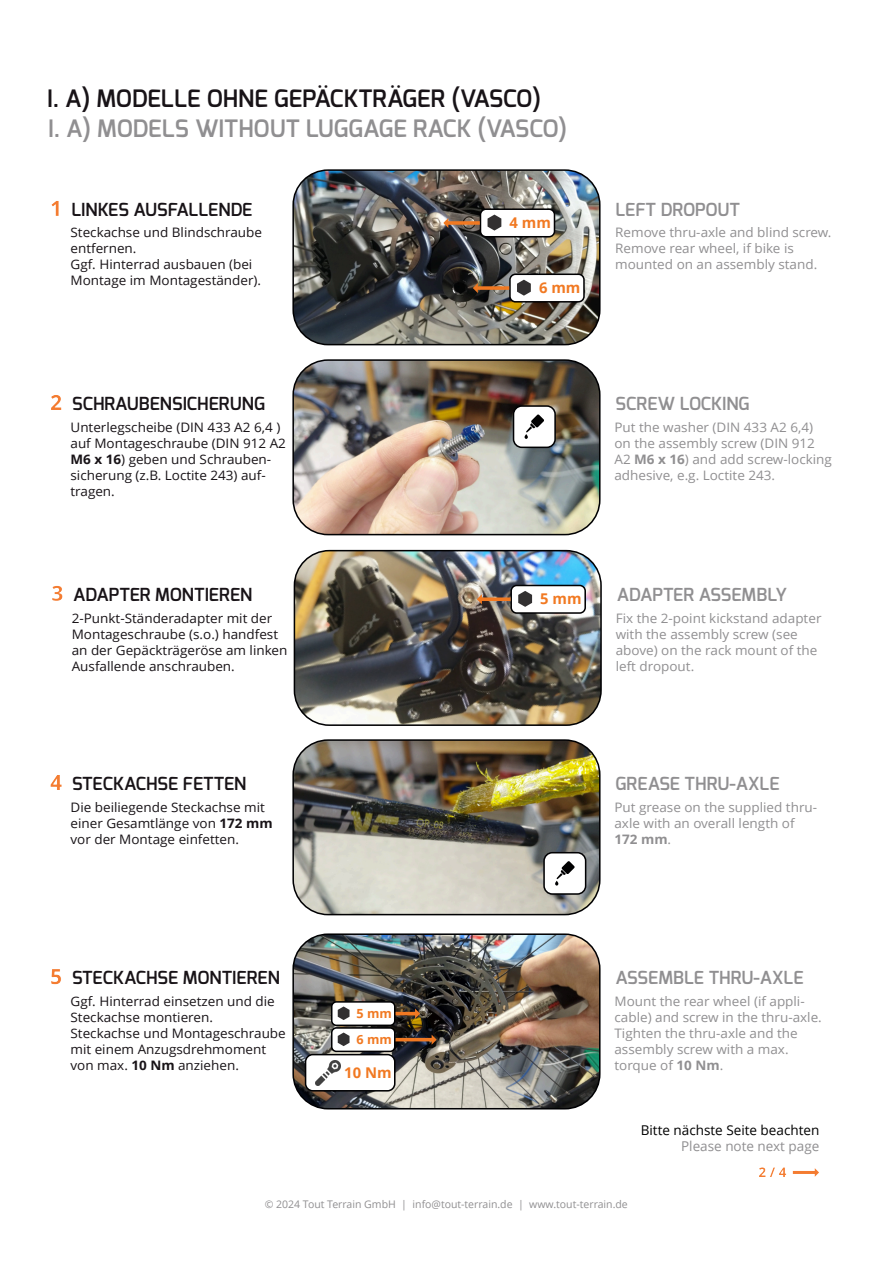
<style>
.page{position:relative;width:893px;height:1263px;background:#fff}
.page>*{position:absolute;margin:0;border:0;box-sizing:border-box;transform-origin:0 0}
.t1{font:600 24px "Exo";color:#908f91}
.t2{font:600 24px "Exo";color:#181317}
.t3{font:700 21px "Open Sans";color:#f47c31}
.t4{font:600 18px "Exo";color:#181317}
.t5{font:600 18px "Exo";color:#908f91}
.t6{font:700 14.85px "Open Sans";color:#f17922}
.t7{font:13.5px "Open Sans";color:#000001}
.t8{font:13.5px "Open Sans";color:#908f91}
.t9{font:700 13.5px "Open Sans";color:#f47c31}
.t10{font:13.05px/15.9px "Open Sans";color:#181317}
.t11{font:13.05px/15.9px "Open Sans";color:#908f91}
.t12{font:700 12.6px/26.1px "Open Sans";color:#f17922}
.t13{font:10.5px "Open Sans";color:#908f91}
.s1{font-family:"Open Sans";font-weight:700;font-size:21px;color:#f47c31}
.s2{font-weight:700}
</style>
<div class="page">
<img style="left:293px;top:170px;width:307px;height:175px;border-radius:35px">
<div style="left:292px;top:169px;width:309px;height:176px;border:2px solid #000002;border-radius:35px"></div>
<img style="left:293px;top:360px;width:307px;height:175px;border-radius:35px">
<div style="left:292px;top:359px;width:309px;height:176px;border:2px solid #000002;border-radius:35px"></div>
<img style="left:294px;top:551px;width:307px;height:174px;border-radius:35px">
<div style="left:294px;top:550px;width:308px;height:176px;border:2px solid #000002;border-radius:35px"></div>
<img style="left:293px;top:740px;width:307px;height:174px;border-radius:35px">
<div style="left:292px;top:739px;width:309px;height:176px;border:2px solid #000002;border-radius:35px"></div>
<img style="left:293px;top:934px;width:307px;height:175px;border-radius:35px">
<div style="left:292px;top:933px;width:309px;height:176px;border:2px solid #000002;border-radius:35px"></div>
<svg style="left:793px;top:1168px;width:26px;height:9px"></svg>
<div style="left:509px;top:273px;width:76px;height:30px;background:#fff;border:2px solid #000002;border-radius:6px"></div>
<svg style="left:517px;top:280px;width:14px;height:16px"></svg>
<div style="left:510px;top:585px;width:76px;height:29px;background:#fff;border:2px solid #000002;border-radius:6px"></div>
<svg style="left:518px;top:591px;width:14px;height:16px"></svg>
<div style="left:543px;top:852px;width:43px;height:43px;background:#fff;border:2px solid #000002;border-radius:8px"></div>
<svg style="left:555px;top:861px;width:20px;height:24px"></svg>
<div style="left:305px;top:1054px;width:90px;height:37px;background:#fff;border:2px solid #000002;border-radius:7px"></div>
<img style="left:316px;top:1061px;width:24px;height:24px">
<div style="left:513px;top:405px;width:43px;height:43px;background:#fff;border:2px solid #000002;border-radius:8px"></div>
<svg style="left:525px;top:414px;width:19px;height:25px"></svg>
<div style="left:480px;top:208px;width:75px;height:29px;background:#fff;border:2px solid #000002;border-radius:6px"></div>
<svg style="left:487px;top:215px;width:14px;height:16px"></svg>
<svg style="left:473px;top:283px;width:36px;height:10px"></svg>
<svg style="left:477px;top:594px;width:33px;height:10px"></svg>
<svg style="left:395px;top:1008px;width:25px;height:11px"></svg>
<svg style="left:395px;top:1035px;width:42px;height:10px"></svg>
<svg style="left:443px;top:218px;width:37px;height:10px"></svg>
<div style="left:331px;top:1001px;width:64px;height:25px;background:#fff;border:2px solid #000002;border-radius:5px"></div>
<svg style="left:338px;top:1006px;width:11px;height:14px"></svg>
<div style="left:331px;top:1027px;width:64px;height:25px;background:#fff;border:2px solid #000002;border-radius:5px"></div>
<svg style="left:338px;top:1032px;width:11px;height:14px"></svg>
<h1 class="t2" style="left:47px;top:83px;width:495px">I. A) MODELLE OHNE GEPÄCKTRÄGER (VASCO)</h1>
<h1 class="t1" style="left:48px;top:113px;width:520px">I. A) MODELS WITHOUT LUGGAGE RACK (VASCO)</h1>
<h3 class="t4" style="left:50px;top:198px;width:204px"><span class="s1">1</span> LINKES AUSFALLENDE</h3>
<p class="t10" style="left:70px;top:225px;width:193px">Steckachse und Blindschraube entfernen.<br>Ggf. Hinterrad ausbauen (bei<br>Montage im Montageständer).</p>
<p class="t6" style="left:510px;top:217px;width:43px">4 mm</p>
<p class="t6" style="left:539px;top:282px;width:43px">6 mm</p>
<h3 class="t5" style="left:615px;top:198px;width:126px">LEFT DROPOUT</h3>
<p class="t11" style="left:615px;top:225px;width:218px">Remove thru-axle and blind screw.<br>Remove rear wheel, if bike is mounted on an assembly stand.</p>
<h2 class="t3" style="left:50px;top:394px;width:13px">2</h2>
<h3 class="t4" style="left:72px;top:392px;width:195px">SCHRAUBENSICHERUNG</h3>
<h3 class="t5" style="left:616px;top:392px;width:136px">SCREW LOCKING</h3>
<p class="t10" style="left:70px;top:421px;width:217px">Unterlegscheibe (DIN 433 A2 6,4 ) auf Montageschraube (DIN 912 A2<br><span class="s2">M6 x 16</span>) geben und Schrauben&shy;sicherung (z.B. Loctite 243) auf&shy;tragen.</p>
<p class="t11" style="left:614px;top:421px;width:219px">Put the washer (DIN 433 A2 6,4) on the assembly screw (DIN 912<br>A2 <span class="s2">M6 x 16</span>) and add screw-locking adhesive, e.g. Loctite 243.</p>
<h2 class="t3" style="left:51px;top:584px;width:13px">3</h2>
<h3 class="t4" style="left:73px;top:582px;width:181px">ADAPTER MONTIEREN</h3>
<p class="t6" style="left:540px;top:593px;width:43px">5 mm</p>
<h3 class="t5" style="left:617px;top:582px;width:172px">ADAPTER ASSEMBLY</h3>
<p class="t10" style="left:72px;top:611px;width:217px">2-Punkt-Ständeradapter mit der<br>Montageschraube (s.o.) handfest an der Gepäckträgeröse am linken<br>Ausfallende anschrauben.</p>
<p class="t11" style="left:616px;top:611px;width:207px">Fix the 2-point kickstand adapter with the assembly screw (see above) on the rack mount of the left dropout.</p>
<h2 class="t3" style="left:50px;top:774px;width:13px">4</h2>
<h3 class="t4" style="left:72px;top:772px;width:176px">STECKACHSE FETTEN</h3>
<h3 class="t5" style="left:616px;top:772px;width:165px">GREASE THRU-AXLE</h3>
<p class="t10" style="left:70px;top:801px;width:204px">Die beiliegende Steckachse mit einer Gesamtlänge von <span class="s2">172 mm </span>vor der Montage einfetten.</p>
<p class="t11" style="left:614px;top:801px;width:204px">Put grease on the supplied thru&shy;axle with an overall length of<br><span class="s2">172 mm</span>.</p>
<h2 class="t3" style="left:50px;top:968px;width:13px">5</h2>
<h3 class="t4" style="left:72px;top:966px;width:209px">STECKACHSE MONTIEREN</h3>
<p class="t10" style="left:70px;top:995px;width:217px">Ggf. Hinterrad einsetzen und die<br>Steckachse montieren.<br>Steckachse und Montageschraube mit einem Anzugsdrehmoment von max. <span class="s2">10 Nm</span> anziehen.</p>
<p class="t12" style="left:356px;top:1001px;width:37px">5 mm<br>6 mm</p>
<p class="t6" style="left:344px;top:1067px;width:49px">10 Nm</p>
<h3 class="t5" style="left:616px;top:966px;width:189px">ASSEMBLE THRU-AXLE</h3>
<p class="t11" style="left:614px;top:995px;width:209px">Mount the rear wheel (if appli&shy;cable) and screw in the thru-axle.<br>Tighten the thru-axle and the assembly screw with a max. torque of <span class="s2">10 Nm</span>.</p>
<p class="t7" style="left:641px;top:1124px;width:180px">Bitte nächste Seite beachten</p>
<p class="t8" style="left:681px;top:1141px;width:140px">Please note next page</p>
<p class="t9" style="left:758px;top:1167px;width:30px">2 / 4</p>
<p class="t13" style="left:265px;top:1200px;width:365px">© 2024 Tout Terrain GmbH | info@tout-terrain.de | www.tout-terrain.de</p>
</div>
